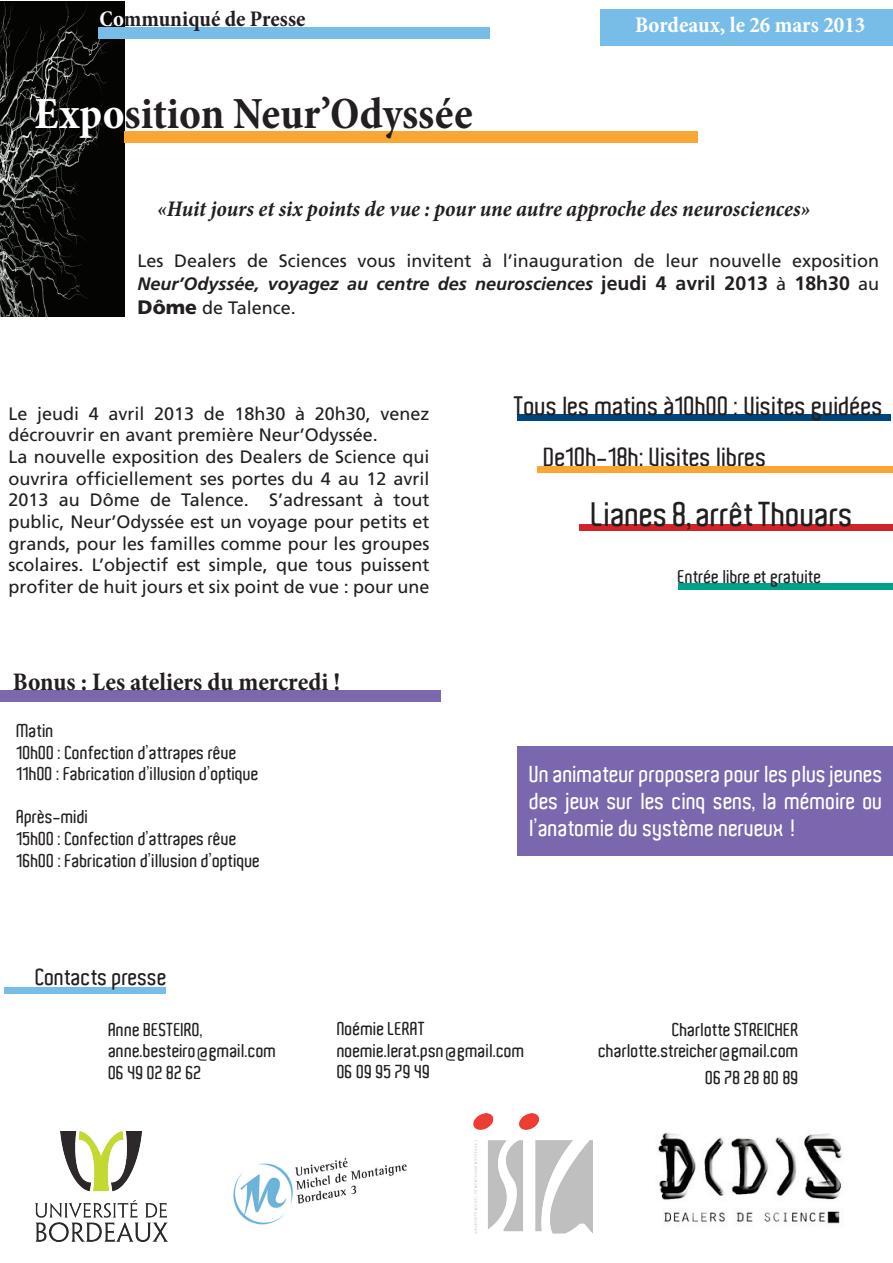
<style>
.page{position:relative;width:893px;height:1263px;background:#fff}
.page>*{position:absolute;margin:0;border:0;box-sizing:border-box;transform-origin:0 0}
.t1{font:700 condensed 45px "Minion Pro";color:#231f20}
.t2{font:600 33px "Aldo";color:#231f20}
.t3{font:600 25.5px "Aldo";color:#231f20}
.t4{font:700 condensed 25.5px "Minion Pro";color:#231f20}
.t5{font:600 22.5px/27px "Aldo";color:#fff;text-align:justify}
.t6{font:italic 700 condensed 22.5px "Minion Pro";letter-spacing:-.005em;color:#231f20}
.t7{font:700 condensed 22.5px "Minion Pro";color:#fff}
.t8{font:700 condensed 22.5px "Minion Pro";color:#231f20}
.t9{font:600 22.5px "Aldo";color:#231f20}
.t10{font:18px/21.6px "Frutiger";color:#231f20;text-align:justify}
.t11{font:600 18px/21.6px "Aldo";color:#231f20}
.s1{color:#fff}
.s2{font-weight:700;font-style:italic}
.s3{font-weight:700;font-size:19.5px}
.s4{font-weight:900;font-size:19.5px}
</style>
<div class="page">
<div style="left:678px;top:583px;width:214px;height:7px;background:#00a38a"></div>
<div style="left:4px;top:987px;width:162px;height:6px;background:#78bde8"></div>
<div style="left:579px;top:525px;width:313px;height:6px;background:#d1232a"></div>
<img style="left:0;top:1px;width:125px;height:316px">
<div style="left:98px;top:27px;width:391px;height:12px;background:#78bde8"></div>
<div style="left:125px;top:131px;width:573px;height:12px;background:#faa633"></div>
<div style="left:600px;top:9px;width:292px;height:36px;background:#78bde8"></div>
<div style="left:0;top:690px;width:440px;height:12px;background:#7a67ae"></div>
<div style="left:538px;top:466px;width:354px;height:7px;background:#faa633"></div>
<img style="left:36px;top:1132px;width:131px;height:109px">
<img style="left:658px;top:1132px;width:184px;height:94px">
<img style="left:473px;top:1113px;width:119px;height:121px">
<img style="left:233px;top:1157px;width:174px;height:68px">
<div style="left:517px;top:415px;width:374px;height:6px;background:#00467e"></div>
<div style="left:517px;top:746px;width:375px;height:110px;background:#7a67ae"></div>
<p class="t8" style="left:100px;top:3px;width:208px"><span class="s1">Co</span>mmuniqué de Presse</p>
<h1 class="t1" style="left:35px;top:83px;width:440px"><span class="s1">Expo</span>sition Neur’Odyssée</h1>
<p class="t7" style="left:635px;top:9px;width:232px">Bordeaux, le 26 mars 2013</p>
<p class="t6" style="left:157px;top:193px;width:655px">«Huit jours et six points de vue : pour une autre approche des neurosciences»</p>
<p class="t10" style="left:137px;top:249px;width:743px;line-height:23.4px">Les Dealers de Sciences vous invitent à l’inauguration de leur nouvelle exposition <span class="s2">Neur’Odyssée, voyagez au centre des neurosciences</span> <span class="s3">jeudi 4 avril 2013</span> à <span class="s3">18h30</span> au <span class="s4">Dôme</span> de Talence.</p>
<p class="t10" style="left:9px;top:403px;width:423px;text-align:left">Le jeudi 4 avril 2013 de 18h30 à 20h30, venez décrouvrir en avant première Neur’Odyssée.<br>La nouvelle exposition des Dealers de Science qui ouvrira officiellement ses portes du 4 au 12 avril 2013 au Dôme de Talence. S’adressant à tout public, Neur’Odyssée est un voyage pour petits et grands, pour les familles comme pour les groupes scolaires. L’objectif est simple, que tous puissent profiter de huit jours et six point de vue : pour une</p>
<h3 class="t4" style="left:13px;top:664px;width:329px">Bonus : Les ateliers du mercredi !</h3>
<p class="t11" style="left:17px;top:720px;width:244px">Matin<br>10h00 : Confection d’attrapes rêve<br>11h00 : Fabrication d’illusion d’optique</p>
<p class="t11" style="left:17px;top:807px;width:245px">Après-midi<br>15h00 : Confection d’attrapes rêve<br>16h00 : Fabrication d’illusion d’optique</p>
<p class="t9" style="left:36px;top:966px;width:133px">Contacts presse</p>
<h3 class="t3" style="left:514px;top:393px;width:371px">Tous les matins à10h00 : Visites guidées</h3>
<h3 class="t3" style="left:544px;top:443px;width:224px">De10h-18h: Visites libres</h3>
<h2 class="t2" style="left:592px;top:497px;width:263px">Lianes 8, arrêt Thouars</h2>
<p class="t11" style="left:678px;top:566px;width:145px">Entrée libre et gratuite</p>
<p class="t5" style="left:530px;top:761px;width:355px">Un animateur proposera pour les plus jeunes des jeux sur les cinq sens, la mémoire ou l’anatomie du système nerveux !</p>
<p class="t11" style="left:109px;top:1019px;width:170px">Anne BESTEIRO, anne.besteiro@gmail.com<br>06 49 02 82 62</p>
<p class="t11" style="left:337px;top:1018px;width:189px">Noémie LERAT noemie.lerat.psn@gmail.com<br>06 09 95 79 49</p>
<p class="t11" style="left:599px;top:1019px;width:202px;text-align:right">Charlotte STREICHER charlotte.streicher@gmail.com</p>
<p class="t11" style="left:706px;top:1067px;width:95px">06 78 28 80 89</p>
</div>
